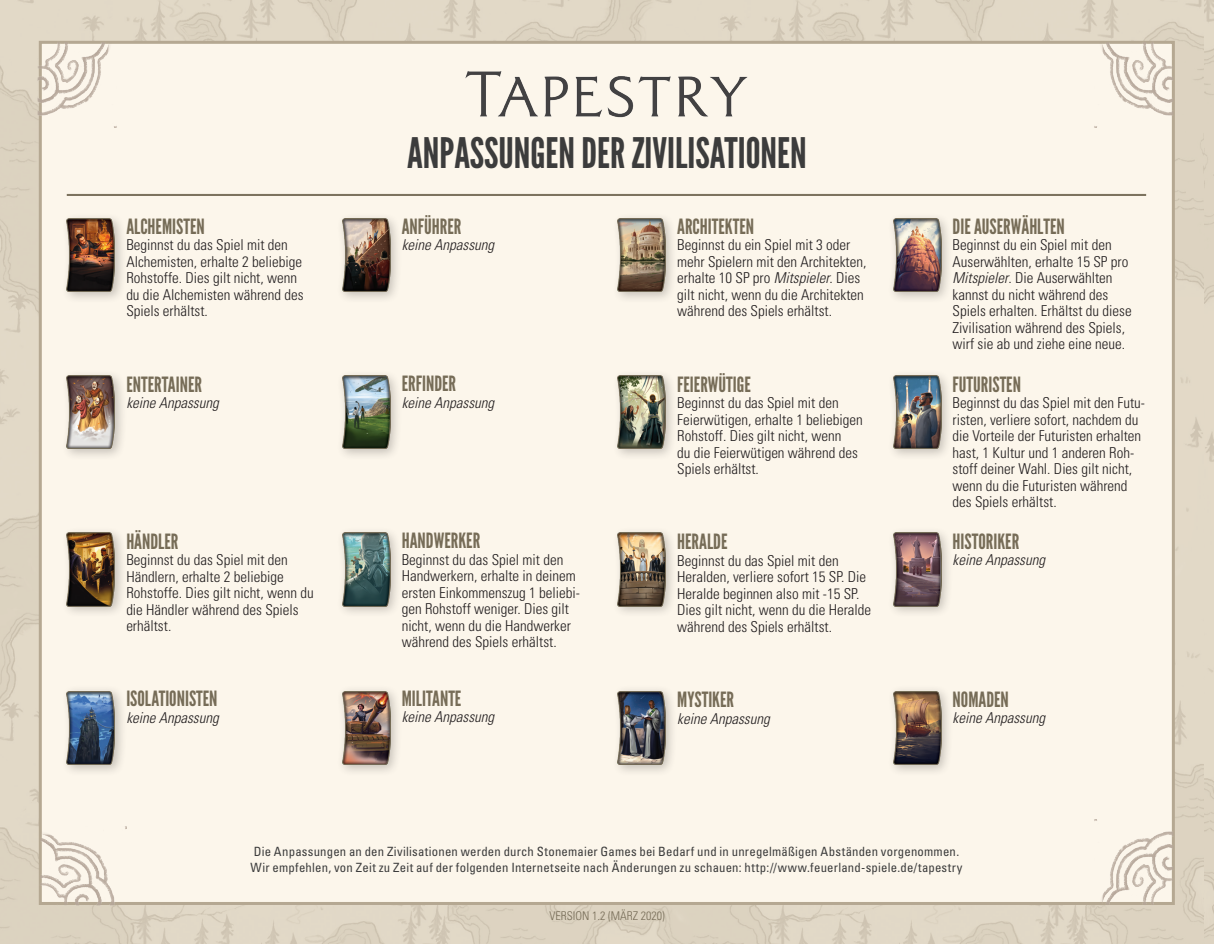
<style>
.page{position:relative;width:1214px;height:944px;background:#fff}
.page>*{position:absolute;margin:0;border:0;box-sizing:border-box;transform-origin:0 0}
.Headlines{font:42px "League Gothic";color:#3c3c3c}
.Subhead{font:21px "League Gothic";color:#766c57}
.Body_Text{font:300 condensed 15px/16.5px "Univers LT Std";color:#231f20}
.Subhead-2{font:300 condensed 15px/16.5px "Univers LT Std";color:#231f20}
.Subhead-3{font:italic 300 condensed 15px "Univers LT Std";color:#231f20}
.Body_Text-2{font:italic 300 condensed 15px "Univers LT Std";color:#231f20}
.t1{font:condensed 12.75px "Univers LT Std";letter-spacing:.015em;color:#3c3c3c}
.Body_Text-3{font:300 condensed 12px "Univers LT Std";color:#766c57}
.s1{color:#756c57}
.s2{font-style:italic}
</style>
<div class="page">
<img style="left:0;top:0;width:1214px;height:944px">
<div style="left:39px;top:41px;width:1135px;height:864px;background:#fcf6eb;border:3px solid #b5a892"></div>
<img style="left:32px;top:813px;width:94px;height:101px">
<img style="left:29px;top:34px;width:100px;height:94px">
<img style="left:1081px;top:34px;width:101px;height:94px">
<img style="left:1081px;top:819px;width:101px;height:94px">
<div style="left:61px;top:212px;width:66px;height:92px;background:#231f20;opacity:.25"></div>
<img style="left:67px;top:218px;width:48px;height:74px">
<div style="left:612px;top:526px;width:66px;height:92px;background:#231f20;opacity:.25"></div>
<img style="left:617px;top:532px;width:48px;height:74px">
<div style="left:337px;top:685px;width:66px;height:92px;background:#231f20;opacity:.25"></div>
<img style="left:342px;top:691px;width:48px;height:73px">
<div style="left:612px;top:212px;width:66px;height:92px;background:#231f20;opacity:.25"></div>
<img style="left:617px;top:218px;width:48px;height:74px">
<div style="left:887px;top:526px;width:66px;height:92px;background:#231f20;opacity:.25"></div>
<img style="left:893px;top:532px;width:48px;height:74px">
<div style="left:612px;top:685px;width:66px;height:92px;background:#231f20;opacity:.25"></div>
<img style="left:617px;top:691px;width:48px;height:73px">
<div style="left:887px;top:212px;width:66px;height:92px;background:#231f20;opacity:.25"></div>
<img style="left:893px;top:218px;width:48px;height:74px">
<div style="left:337px;top:369px;width:66px;height:92px;background:#231f20;opacity:.25"></div>
<img style="left:342px;top:375px;width:48px;height:73px">
<div style="left:887px;top:685px;width:66px;height:92px;background:#231f20;opacity:.25"></div>
<img style="left:893px;top:691px;width:48px;height:73px">
<div style="left:337px;top:526px;width:66px;height:92px;background:#231f20;opacity:.25"></div>
<img style="left:342px;top:532px;width:48px;height:74px">
<div style="left:61px;top:685px;width:66px;height:92px;background:#231f20;opacity:.25"></div>
<img style="left:67px;top:691px;width:48px;height:73px">
<div style="left:61px;top:526px;width:66px;height:92px;background:#231f20;opacity:.25"></div>
<img style="left:67px;top:532px;width:48px;height:74px">
<div style="left:61px;top:369px;width:66px;height:92px;background:#231f20;opacity:.25"></div>
<img style="left:67px;top:375px;width:48px;height:73px">
<div style="left:337px;top:212px;width:66px;height:92px;background:#231f20;opacity:.25"></div>
<img style="left:342px;top:218px;width:48px;height:74px">
<div style="left:887px;top:369px;width:66px;height:92px;background:#231f20;opacity:.25"></div>
<img style="left:893px;top:375px;width:48px;height:73px">
<div style="left:612px;top:369px;width:66px;height:92px;background:#231f20;opacity:.25"></div>
<img style="left:617px;top:375px;width:48px;height:73px">
<hr style="left:67px;top:194px;width:1079px;height:1px;background:#766c57">
<hr style="left:67px;top:195px;width:1079px;height:1px;background:#766c57">
<img style="left:465px;top:71px;width:283px;height:47px">
<p class="Subhead" style="left:126px;top:214px;width:80px">ALC<span class="s1">HEMI</span>STEN</p>
<p class="Body_Text" style="left:126px;top:237px;width:179px">Beginnst du das Spiel mit den<br>Alchemisten, erhalte 2 beliebige<br>Rohstoffe. Dies gilt nicht, wenn du die Alchemisten während des<br>Spiels erhältst.</p>
<p class="Subhead" style="left:126px;top:371px;width:77px">ENTERTAINER</p>
<p class="Subhead-3" style="left:126px;top:394px;width:94px">keine Anpassung</p>
<p class="Subhead" style="left:126px;top:529px;width:54px">HÄNDLER</p>
<p class="Subhead-2" style="left:126px;top:552px;width:189px">Beginnst du das Spiel mit den<br>Händlern, erhalte 2 beliebige<br>Rohstoffe. Dies gilt nicht, wenn du die Händler während des Spiels erhältst.</p>
<p class="Subhead" style="left:126px;top:686px;width:93px">ISOLATIONISTEN</p>
<p class="Subhead-3" style="left:126px;top:708px;width:94px">keine Anpassung</p>
<p class="Headlines" style="left:407px;top:128px;width:401px">ANPASSUNGEN DER ZIVILISATIONEN</p>
<p class="Subhead" style="left:402px;top:214px;width:61px">ANFÜHRER</p>
<p class="Subhead-3" style="left:402px;top:236px;width:94px">keine Anpassung</p>
<p class="Subhead" style="left:677px;top:214px;width:78px">ARCHITEKTEN</p>
<p class="Body_Text" style="left:677px;top:237px;width:191px">Beginnst du ein Spiel mit 3 oder mehr Spielern mit den Architekten, erhalte 10 SP pro <span class="s2">Mitspieler</span>. Dies gilt nicht, wenn du die Architekten während des Spiels erhältst.</p>
<p class="Subhead" style="left:402px;top:371px;width:56px">ERFINDER</p>
<p class="Subhead-3" style="left:402px;top:393px;width:94px">keine Anpassung</p>
<p class="Subhead" style="left:677px;top:371px;width:75px">FEIERWÜTIGE</p>
<p class="Body_Text" style="left:677px;top:394px;width:187px">Beginnst du das Spiel mit den<br>Feierwütigen, erhalte 1 beliebigen<br>Rohstoff. Dies gilt nicht, wenn<br>du die Feierwütigen während des<br>Spiels erhältst.</p>
<p class="Subhead" style="left:402px;top:528px;width:80px">HANDWERKER</p>
<p class="Subhead-2" style="left:402px;top:551px;width:180px">Beginnst du das Spiel mit den<br>Handwerkern, erhalte in deinem ersten Einkommenszug 1 beliebi&shy;gen Rohstoff weniger. Dies gilt nicht, wenn du die Handwerker während des Spiels erhältst.</p>
<p class="Subhead" style="left:402px;top:685px;width:61px">MILITANTE</p>
<p class="Subhead-3" style="left:402px;top:708px;width:94px">keine Anpassung</p>
<p class="Subhead" style="left:677px;top:529px;width:52px">HERALDE</p>
<p class="Body_Text" style="left:677px;top:552px;width:196px">Beginnst du das Spiel mit den<br>Heralden, verliere sofort 15 SP. Die<br>Heralde beginnen also mit -15 SP.<br>Dies gilt nicht, wenn du die Heralde während des Spiels erhältst.</p>
<p class="Subhead" style="left:677px;top:687px;width:59px">MYSTIKER</p>
<p class="Subhead-3" style="left:677px;top:709px;width:94px">keine Anpassung</p>
<p class="Subhead" style="left:952px;top:214px;width:114px">DIE AUSERWÄHLTEN</p>
<p class="Body_Text" style="left:952px;top:237px;width:181px">Beginnst du ein Spiel mit den<br>Auserwählten, erhalte 15 SP pro<br><span class="s2">Mitspieler</span>. Die Auserwählten kannst du nicht während des<br>Spiels erhalten. Erhältst du diese<br>Zivilisation während des Spiels, wirf sie ab und ziehe eine neue.</p>
<p class="Subhead" style="left:952px;top:371px;width:70px">FUTURISTEN</p>
<p class="Subhead-2" style="left:952px;top:394px;width:194px">Beginnst du das Spiel mit den Futu&shy;risten, verliere sofort, nachdem du die Vorteile der Futuristen erhalten hast, 1 Kultur und 1 anderen Roh&shy;stoff deiner Wahl. Dies gilt nicht, wenn du die Futuristen während des Spiels erhältst.</p>
<p class="Subhead" style="left:952px;top:529px;width:68px">HISTORIKER</p>
<p class="Body_Text-2" style="left:952px;top:551px;width:94px">keine Anpassung</p>
<p class="Subhead" style="left:952px;top:686px;width:58px">NOMADEN</p>
<p class="Body_Text-2" style="left:952px;top:709px;width:94px">keine Anpassung</p>
<p class="t1" style="left:254px;top:843px;width:707px">Die Anpassungen an den Zivilisationen werden durch Stonemaier Games bei Bedarf und in unregelmäßigen Abständen vorgenommen.</p>
<p class="t1" style="left:250px;top:859px;width:713px">Wir empfehlen, von Zeit zu Zeit auf der folgenden Internetseite nach Änderungen zu schauen: http://www.feuerland-spiele.de/tapestry</p>
<p class="Body_Text-3" style="left:549px;top:908px;width:117px">VERSION 1.2 (MÄRZ 2020)</p>
</div>
